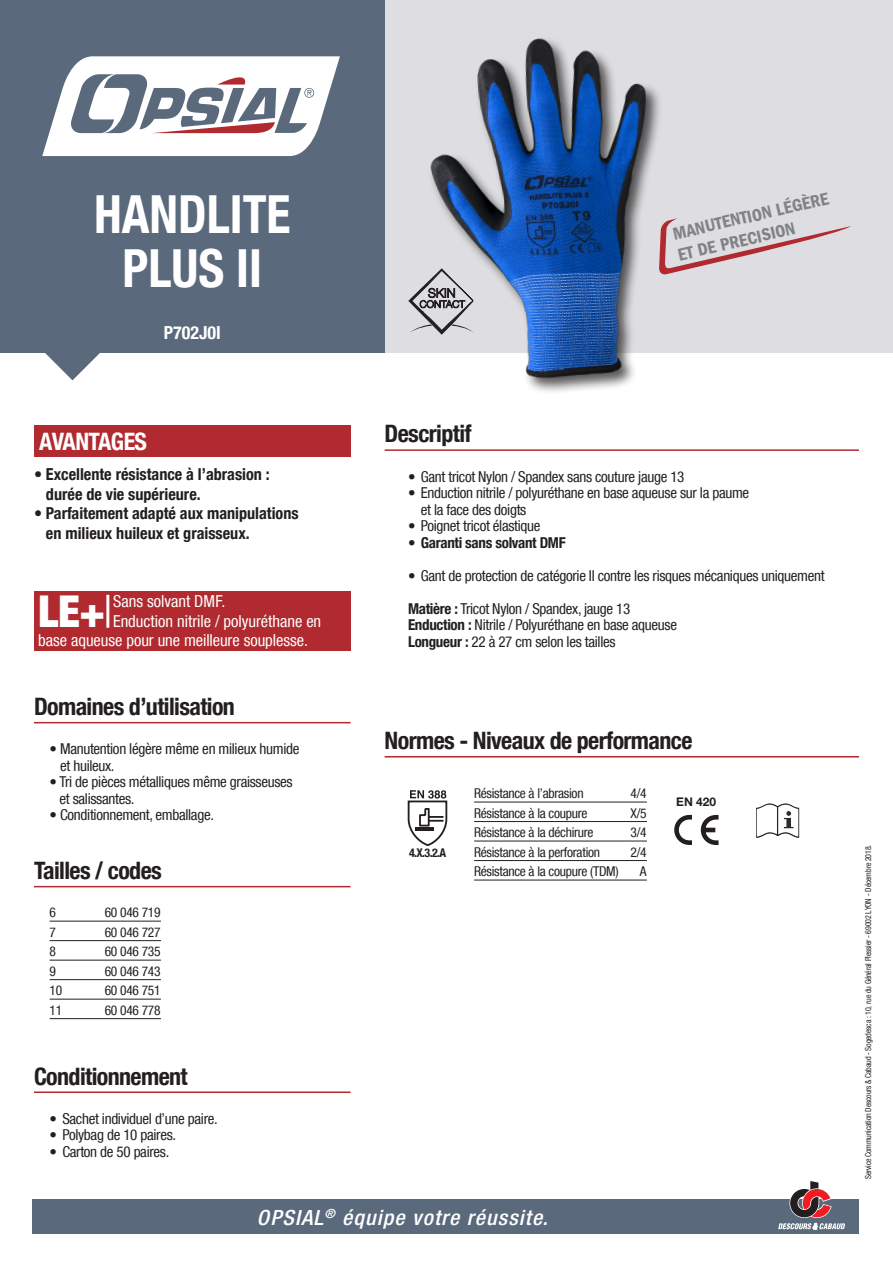
<style>
.page{position:relative;width:893px;height:1263px;background:#fff}
.page>*{position:absolute;margin:0;border:0;box-sizing:border-box;transform-origin:0 0}
.NOM_PRODUIT{font:700 condensed 52.5px/54px "Helvetica Neue LT Com";color:#fff;text-align:center;scale:.95 1}
.PLUS_PRODUIT_TXT{font:900 condensed 43.8px "Helvetica Neue LT Com";color:#fff}
.Titre_Noir{font:700 condensed 24px "Helvetica Neue LT Com";letter-spacing:-.025em;color:#231f20}
.t1{font:700 condensed 24px "Helvetica Neue LT Com";letter-spacing:-.025em;color:#fff}
.t2{font:italic 500 condensed 21px "Helvetica Neue LT Com";letter-spacing:.05em;color:#fff;scale:1.05 1}
.t3{font:600 condensed 18px/21.6px "Franklin Gothic LT";color:#808285}
.t4{font:700 condensed 18px "Helvetica Neue LT Com";color:#fff}
.TEXTE_Gras{font:700 condensed 16.5px/19.5px "Helvetica Neue LT Com";color:#231f20}
.PLUS_PRODUIT_TXT-2{font:condensed 16.5px/19.5px "Helvetica Neue LT Com";color:#fff}
.Texte{font:condensed 15px/16.5px "Helvetica Neue LT Com";letter-spacing:-.02em;color:#231f20}
.t5{font:700 condensed 15px "Helvetica Neue LT Com";letter-spacing:-.02em;color:#231f20}
.tableau{font:condensed 13.5px "Helvetica Neue LT Com";letter-spacing:-.02em;color:#231f20}
.t6{font:700 condensed 12px "Helvetica Neue LT Com";color:#231f20}
.t7{font:700 12px "Helvetica Neue LT";color:#231f20}
.t8{font:condensed 8.25px "Helvetica Neue LT Com";letter-spacing:-.02em;color:#231f20;scale:.96 1}
.s1{font-weight:400}
.s2{font-weight:700}
</style>
<div class="page">
<div style="left:385px;top:0;width:508px;height:353px;background:#dedee2"></div>
<div style="left:0;top:0;width:385px;height:353px;background:#5a697b"></div>
<div style="left:33px;top:1199px;width:826px;height:34px;background:#5a697b"></div>
<svg style="left:45px;top:353px;width:55px;height:27px"></svg>
<svg style="left:42px;top:56px;width:298px;height:100px"></svg>
<svg style="left:778px;top:1181px;width:67px;height:48px"></svg>
<hr style="left:385px;top:449px;width:474px;height:2px;background:#b02a2f">
<hr style="left:34px;top:1091px;width:317px;height:2px;background:#b02a2f">
<hr style="left:34px;top:722px;width:317px;height:1px;background:#b02a2f">
<hr style="left:50px;top:921px;width:111px;height:1px;background:#231f20">
<hr style="left:50px;top:940px;width:111px;height:1px;background:#231f20">
<hr style="left:50px;top:960px;width:111px;height:1px;background:#231f20">
<hr style="left:50px;top:979px;width:111px;height:1px;background:#231f20">
<hr style="left:50px;top:999px;width:111px;height:1px;background:#231f20">
<hr style="left:50px;top:1018px;width:111px;height:1px;background:#231f20">
<hr style="left:34px;top:886px;width:317px;height:1px;background:#b02a2f">
<div style="left:34px;top:425px;width:317px;height:32px;background:#b02a2f"></div>
<svg style="left:698px;top:218px;width:153px;height:57px"></svg>
<div style="left:34px;top:591px;width:317px;height:59px;background:#b02a2f"></div>
<hr style="left:385px;top:756px;width:474px;height:1px;background:#b02a2f">
<hr style="left:474px;top:802px;width:173px;height:1px;background:#231f20">
<hr style="left:474px;top:821px;width:173px;height:1px;background:#231f20">
<hr style="left:474px;top:841px;width:173px;height:1px;background:#231f20">
<hr style="left:474px;top:860px;width:173px;height:1px;background:#231f20">
<hr style="left:474px;top:880px;width:173px;height:1px;background:#231f20">
<svg style="left:674px;top:815px;width:44px;height:30px"></svg>
<img style="left:756px;top:803px;width:43px;height:35px">
<svg style="left:407px;top:790px;width:41px;height:56px"></svg>
<svg style="left:409px;top:269px;width:7px;height:65px"></svg>
<img style="left:416px;top:19px;width:282px;height:373px">
<p class="NOM_PRODUIT" style="left:94px;top:187px;width:208px">HANDLITE<br>PLUS II</p>
<p class="t4" style="left:164px;top:322px;width:58px">P702J0I</p>
<p class="t1" style="left:39px;top:427px;width:109px">AVANTAGES</p>
<p class="TEXTE_Gras" style="left:46px;top:465px;width:225px;text-indent:-12px">• Excellente résistance à l’abrasion : durée de vie supérieure.</p>
<p class="TEXTE_Gras" style="left:46px;top:504px;width:254px;text-indent:-12px">• Parfaitement adapté aux manipulations en milieux huileux et graisseux.</p>
<p class="PLUS_PRODUIT_TXT" style="left:38px;top:585px;width:76px">LE+<span class="s1">|</span></p>
<p class="PLUS_PRODUIT_TXT-2" style="left:113px;top:591px;width:114px">Sans solvant DMF.</p>
<p class="PLUS_PRODUIT_TXT-2" style="left:38px;top:611px;width:284px;text-indent:75px">Enduction nitrile / polyuréthane en base aqueuse pour une meilleure souplesse.</p>
<p class="Titre_Noir" style="left:34px;top:692px;width:202px">Domaines d’utilisation</p>
<p class="Texte" style="left:60px;top:741px;width:241px;text-indent:-10px">• Manutention légère même en milieux humide et huileux.</p>
<p class="Texte" style="left:60px;top:774px;width:235px;text-indent:-10px">• Tri de pièces métalliques même graisseuses et salissantes.</p>
<p class="Texte" style="left:50px;top:807px;width:166px">• Conditionnement, emballage.</p>
<p class="Titre_Noir" style="left:34px;top:856px;width:129px">Tailles / codes</p>
<p class="tableau" style="left:50px;top:904px;width:8px">6</p>
<p class="tableau" style="left:105px;top:904px;width:57px">60 046 719</p>
<p class="tableau" style="left:50px;top:924px;width:8px">7</p>
<p class="tableau" style="left:105px;top:924px;width:57px">60 046 727</p>
<p class="tableau" style="left:50px;top:943px;width:8px">8</p>
<p class="tableau" style="left:105px;top:943px;width:57px">60 046 735</p>
<p class="tableau" style="left:50px;top:963px;width:8px">9</p>
<p class="tableau" style="left:105px;top:963px;width:57px">60 046 743</p>
<p class="tableau" style="left:50px;top:982px;width:14px">10</p>
<p class="tableau" style="left:105px;top:982px;width:57px">60 046 751</p>
<p class="tableau" style="left:50px;top:1002px;width:14px">11</p>
<p class="tableau" style="left:105px;top:1002px;width:57px">60 046 778</p>
<p class="Titre_Noir" style="left:34px;top:1061px;width:155px">Conditionnement</p>
<p class="Texte" style="left:50px;top:1110px;width:170px">• Sachet individuel d’une paire.</p>
<p class="Texte" style="left:50px;top:1127px;width:128px">• Polybag de 10 paires.</p>
<p class="Texte" style="left:50px;top:1143px;width:121px">• Carton de 50 paires.</p>
<p class="Titre_Noir" style="left:385px;top:419px;width:88px">Descriptif</p>
<p class="t3" style="left:671px;top:223px;width:161px;rotate:-13deg">MANUTENTION LÉGÈRE<br>ET DE PRECISION</p>
<p class="Texte" style="left:408px;top:468px;width:278px">• Gant tricot Nylon / Spandex sans couture jauge 13</p>
<p class="Texte" style="left:421px;top:485px;width:330px;text-indent:-13px">• Enduction nitrile / polyuréthane en base aqueuse sur la paume et la face des doigts</p>
<p class="Texte" style="left:408px;top:518px;width:134px">• Poignet tricot élastique</p>
<p class="t5" style="left:408px;top:533px;width:159px">• Garanti sans solvant DMF</p>
<p class="Texte" style="left:408px;top:567px;width:418px">• Gant de protection de catégorie II contre les risques mécaniques uniquement</p>
<p class="Texte" style="left:408px;top:600px;width:224px"><span class="s2">Matière :</span> Tricot Nylon / Spandex, jauge 13</p>
<p class="Texte" style="left:408px;top:617px;width:270px"><span class="s2">Enduction :</span> Nitrile / Polyuréthane en base aqueuse</p>
<p class="Texte" style="left:408px;top:633px;width:209px"><span class="s2">Longueur :</span> 22 à 27 cm selon les tailles</p>
<p class="Titre_Noir" style="left:385px;top:726px;width:309px">Normes - Niveaux de performance</p>
<p class="tableau" style="left:474px;top:785px;width:111px">Résistance à l’abrasion</p>
<p class="tableau" style="left:630px;top:785px;width:18px">4/4</p>
<p class="tableau" style="left:474px;top:805px;width:115px">Résistance à la coupure</p>
<p class="tableau" style="left:630px;top:805px;width:18px">X/5</p>
<p class="tableau" style="left:474px;top:824px;width:121px">Résistance à la déchirure</p>
<p class="tableau" style="left:630px;top:824px;width:18px">3/4</p>
<p class="tableau" style="left:474px;top:844px;width:128px">Résistance à la perforation</p>
<p class="tableau" style="left:630px;top:844px;width:18px">2/4</p>
<p class="tableau" style="left:474px;top:863px;width:146px">Résistance à la coupure (TDM)</p>
<p class="tableau" style="left:640px;top:863px;width:8px">A</p>
<p class="t7" style="left:676px;top:794px;width:41px">EN 420</p>
<p class="t6" style="left:409px;top:845px;width:39px">4.X.3.2.A</p>
<h3 class="t2" style="left:257px;top:1205px;width:279px">OPSIAL<sup>®</sup> équipe votre réussite.</h3>
<p class="t8" style="left:863px;top:1179px;width:350px;rotate:-90deg">Service Communication Descours &amp; Cabaud - Sogedesca : 10, rue du Général Plessier - 69002 LYON - Décembre 2018.</p>
</div>
